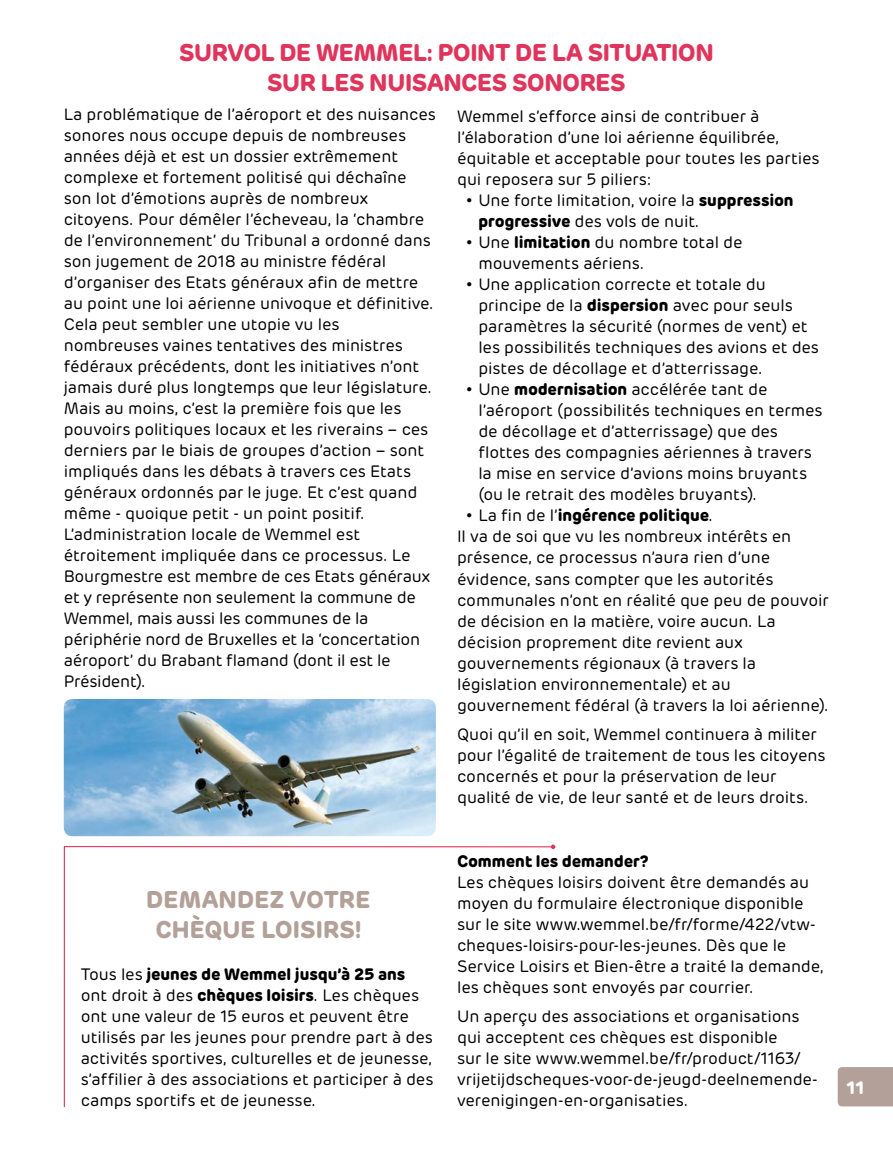
<style>
.page{position:relative;width:893px;height:1149px;background:#fff}
.page>*{position:absolute;margin:0;border:0;box-sizing:border-box;transform-origin:0 0}
.t1{font:700 24px/30px "Rubrik";letter-spacing:-.015em;color:#df355c;text-align:center}
.t2{font:700 24px/30px "Rubrik";letter-spacing:.005em;color:#b3a199;text-align:center}
.t3{font:700 18px "Rubrik";color:#fff}
.t4{font:16.5px/21px "Rubrik";letter-spacing:-.005em;color:#000}
.t5{font:700 16.5px "Rubrik";letter-spacing:-.005em;color:#000}
.s1{font-weight:700}
</style>
<div class="page">
<div style="left:838px;top:1067px;width:55px;height:39px;background:#b3a199"></div>
<img style="left:64px;top:699px;width:372px;height:137px">
<svg style="left:63px;top:846px;width:491px;height:261px"></svg>
<svg style="left:551px;top:844px;width:4px;height:4px"></svg>
<h1 class="t1" style="left:179px;top:38px;width:536px">SURVOL DE WEMMEL: POINT DE LA SITUATION<br>SUR LES NUISANCES SONORES</h1>
<p class="t4" style="left:64px;top:104px;width:374px">La problématique de l’aéroport et des nuisances sonores nous occupe depuis de nombreuses années déjà et est un dossier extrêmement complexe et fortement politisé qui déchaîne son lot d’émotions auprès de nombreux citoyens. Pour démêler l’écheveau, la ‘chambre de l’environnement’ du Tribunal a ordonné dans son jugement de 2018 au ministre fédéral d’organiser des Etats généraux afin de mettre au point une loi aérienne univoque et définitive.<br>Cela peut sembler une utopie vu les nombreuses vaines tentatives des ministres fédéraux précédents, dont les initiatives n’ont jamais duré plus longtemps que leur législature.<br>Mais au moins, c’est la première fois que les pouvoirs politiques locaux et les riverains – ces derniers par le biais de groupes d’action – sont impliqués dans les débats à travers ces Etats généraux ordonnés par le juge. Et c’est quand même - quoique petit - un point positif.<br>L’administration locale de Wemmel est étroitement impliquée dans ce processus. Le Bourgmestre est membre de ces Etats généraux et y représente non seulement la commune de Wemmel, mais aussi les communes de la périphérie nord de Bruxelles et la ‘concertation aéroport’ du Brabant flamand (dont il est le Président).</p>
<p class="t4" style="left:457px;top:106px;width:364px">Wemmel s’efforce ainsi de contribuer à l’élaboration d’une loi aérienne équilibrée, équitable et acceptable pour toutes les parties qui reposera sur 5 piliers:</p>
<p class="t4" style="left:478px;top:190px;width:317px;text-indent:-13px">• Une forte limitation, voire la <span class="s1">suppression progressive</span> des vols de nuit.</p>
<p class="t4" style="left:478px;top:232px;width:266px;text-indent:-13px">• Une <span class="s1">limitation</span> du nombre total de mouvements aériens.</p>
<p class="t4" style="left:478px;top:274px;width:342px;text-indent:-13px">• Une application correcte et totale du principe de la <span class="s1">dispersion</span> avec pour seuls paramètres la sécurité (normes de vent) et les possibilités techniques des avions et des pistes de décollage et d’atterrissage.</p>
<p class="t4" style="left:478px;top:379px;width:346px;text-indent:-13px">• Une <span class="s1">modernisation</span> accélérée tant de l’aéroport (possibilités techniques en termes de décollage et d’atterrissage) que des flottes des compagnies aériennes à travers la mise en service d’avions moins bruyants (ou le retrait des modèles bruyants).</p>
<p class="t4" style="left:457px;top:505px;width:373px;text-indent:8px">• La fin de l’<span class="s1">ingérence politique</span>.<br>Il va de soi que vu les nombreux intérêts en présence, ce processus n’aura rien d’une évidence, sans compter que les autorités communales n’ont en réalité que peu de pouvoir de décision en la matière, voire aucun. La décision proprement dite revient aux gouvernements régionaux (à travers la législation environnementale) et au gouvernement fédéral (à travers la loi aérienne).</p>
<p class="t4" style="left:457px;top:724px;width:370px">Quoi qu’il en soit, Wemmel continuera à militer pour l’égalité de traitement de tous les citoyens concernés et pour la préservation de leur qualité de vie, de leur santé et de leurs droits.</p>
<h1 class="t2" style="left:146px;top:884px;width:226px">DEMANDEZ VOTRE<br>CHÈQUE LOISIRS!</h1>
<p class="t4" style="left:81px;top:963px;width:354px">Tous les <span class="s1">jeunes de Wemmel jusqu’à 25 ans </span>ont droit à des <span class="s1">chèques loisirs</span>. Les chèques ont une valeur de 15 euros et peuvent être utilisés par les jeunes pour prendre part à des activités sportives, culturelles et de jeunesse, s’affilier à des associations et participer à des camps sportifs et de jeunesse.</p>
<p class="t5" style="left:457px;top:849px;width:193px">Comment les demander?</p>
<p class="t4" style="left:457px;top:871px;width:368px">Les chèques loisirs doivent être demandés au moyen du formulaire électronique disponible sur le site www.wemmel.be/fr/forme/422/vtw&shy;cheques-loisirs-pour-les-jeunes. Dès que le Service Loisirs et Bien-être a traité la demande, les chèques sont envoyés par courrier.</p>
<p class="t4" style="left:457px;top:1005px;width:362px">Un aperçu des associations et organisations qui acceptent ces chèques est disponible<br>sur le site www.wemmel.be/fr/product/1163/ vrijetijdscheques-voor-de-jeugd-deelnemende&shy;verenigingen-en-organisaties.</p>
<p class="t3" style="left:846px;top:1075px;width:20px">11</p>
</div>
